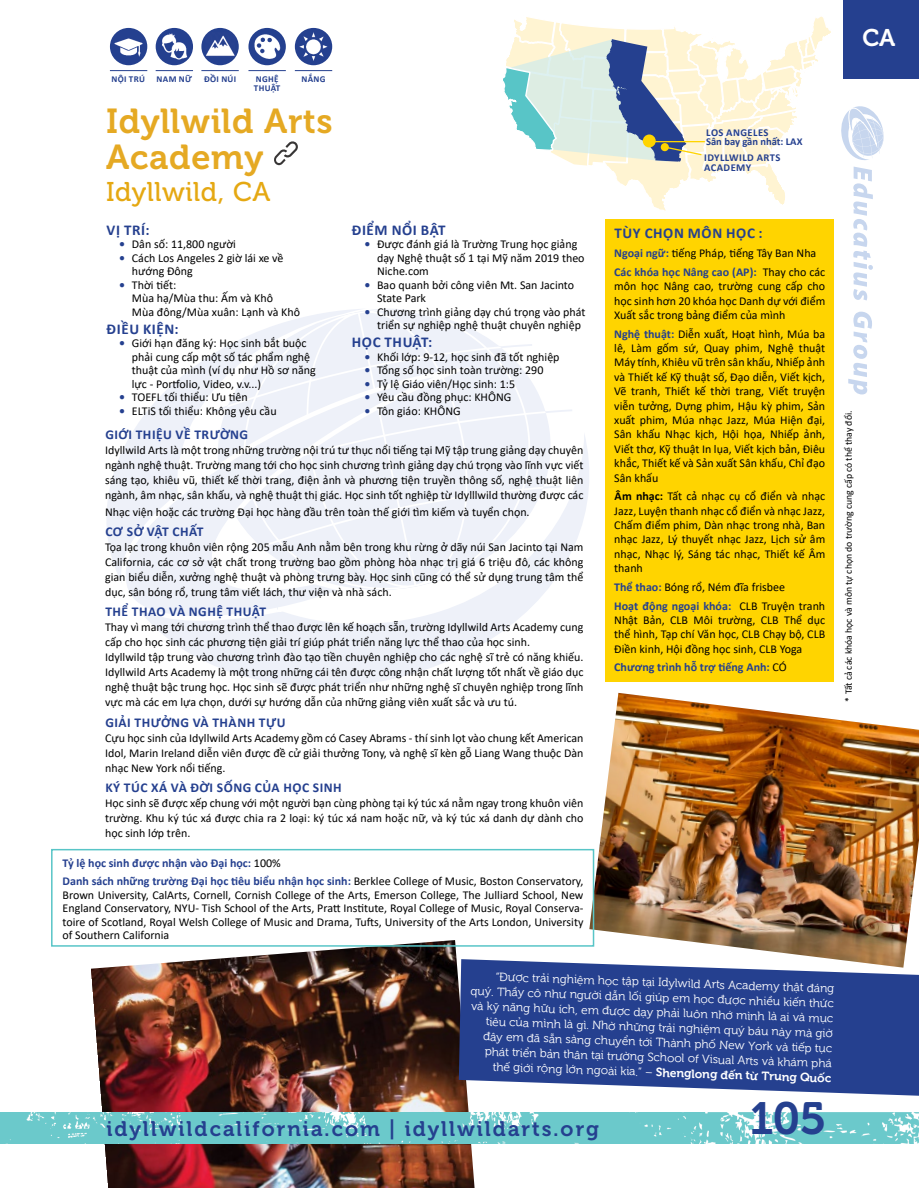
<style>
.page{position:relative;width:919px;height:1188px;background:#fff}
.page>*{position:absolute;margin:0;border:0;box-sizing:border-box;transform-origin:0 0}
.t1{font:700 45px "SVN Museo Slab";color:#25408f}
.t2{font:700 34.5px/36px "SVN Museo Slab";letter-spacing:.025em;color:#e5a923}
.t3{font:600 27px "SVN Museo Slab";letter-spacing:.025em;color:#e5a812}
.t4{font:700 24px "SVN Museo Slab";color:#fff}
.t5{font:700 21px "SVN Museo Slab";letter-spacing:.1em;color:#25408f}
.t6{font:700 15px "Calibri";letter-spacing:.04em;color:#25408f}
.t7{font:700 13.5px "Calibri";letter-spacing:.04em;color:#25408f}
.t8{font:12px/14.4px "Calibri";color:#000;text-align:justify}
.t9{font:12px/15px "SVN Museo Slab";color:#fff;text-align:right}
.t10{font:700 12px/17.7px "Calibri";color:#25408f}
.t11{font:700 10.5px/9px "Calibri";color:#25408f}
.t12{font:700 10.5px/10.1px "Calibri";letter-spacing:.035em;color:#25408f}
.t13{font:9.75px "Calibri";color:#000}
.t14{font:700 9px/9px "Calibri";letter-spacing:.04em;color:#25408f}
.s1{font-weight:700;color:#25408f}
.s2{font-weight:400;color:#000}
.s3{font-weight:700}
</style>
<div class="page">
<img style="left:589px;top:693px;width:329px;height:266px">
<img style="left:91px;top:940px;width:383px;height:248px">
<svg style="left:106px;top:309px;width:497px;height:390px"></svg>
<svg style="left:119px;top:371px;width:339px;height:252px"></svg>
<img style="left:0;top:1112px;width:918px;height:31px">
<div style="left:843px;top:0;width:75px;height:79px;background:#25408f"></div>
<svg style="left:459px;top:959px;width:459px;height:137px;fill:#25408f"></svg>
<div style="left:51px;top:849px;width:543px;height:98px;border:2px solid #58c5c7"></div>
<img style="left:110px;top:28px;width:37px;height:37px;border-radius:19px">
<img style="left:201px;top:28px;width:38px;height:37px;border-radius:19px">
<img style="left:156px;top:28px;width:37px;height:37px;border-radius:19px">
<hr style="left:110px;top:70px;width:37px;height:1px;background:#25408f">
<hr style="left:156px;top:70px;width:37px;height:1px;background:#25408f">
<hr style="left:201px;top:70px;width:38px;height:1px;background:#25408f">
<img style="left:248px;top:28px;width:38px;height:37px;border-radius:19px">
<hr style="left:248px;top:70px;width:38px;height:1px;background:#25408f">
<div style="left:605px;top:219px;width:228px;height:463px;background:#ffd400"></div>
<svg style="left:500px;top:16px;width:384px;height:378px"></svg>
<hr style="left:650px;top:141px;width:54px;height:1px;background:#ffd400">
<img style="left:295px;top:28px;width:37px;height:37px;border-radius:19px">
<hr style="left:295px;top:70px;width:37px;height:1px;background:#25408f">
<svg style="left:274px;top:141px;width:24px;height:24px"></svg>
<p class="t14" style="left:111px;top:74px;width:35px">NỘI TRÚ</p>
<p class="t14" style="left:157px;top:74px;width:37px">NAM NỮ</p>
<p class="t14" style="left:204px;top:74px;width:34px">ĐỒI NÚI</p>
<p class="t14" style="left:254px;top:74px;width:28px">NGHỆ<br>THUẬT</p>
<p class="t14" style="left:301px;top:74px;width:26px">NẮNG</p>
<h2 class="t2" style="left:106px;top:100px;width:228px">Idyllwild Arts<br>Academy</h2>
<h3 class="t3" style="left:106px;top:172px;width:166px">Idyllwild, CA</h3>
<p class="t6" style="left:107px;top:219px;width:44px">VỊ TRÍ:</p>
<p class="t8" style="left:119px;top:237px;width:118px"><span class="s1">•</span> Dân số: 11,800 người</p>
<p class="t8" style="left:132px;top:251px;width:153px;line-height:13.5px;text-indent:-13px"><span class="s1">•</span> Cách Los Angeles 2 giờ lái xe về hướng Đông</p>
<p class="t8" style="left:132px;top:278px;width:170px;line-height:13.5px;text-align:left;text-indent:-13px"><span class="s1">•</span> Thời tiết:<br>Mùa hạ/Mùa thu: Ấm và Khô<br>Mùa đông/Mùa xuân: Lạnh và Khô</p>
<p class="t6" style="left:107px;top:318px;width:74px">ĐIỀU KIỆN:</p>
<p class="t8" style="left:132px;top:336px;width:185px;line-height:13.5px;text-align:left;text-indent:-13px"><span class="s1">•</span> Giới hạn đăng ký: Học sinh bắt buộc phải cung cấp một số tác phẩm nghệ thuật của mình (ví dụ như Hồ sơ năng lực - Portfolio, Video, v.v...)</p>
<p class="t8" style="left:119px;top:390px;width:130px"><span class="s1">•</span> TOEFL tối thiểu: Ưu tiên</p>
<p class="t8" style="left:119px;top:403px;width:159px"><span class="s1">•</span> ELTiS tối thiểu: Không yêu cầu</p>
<p class="t6" style="left:352px;top:219px;width:95px">ĐIỂM NỔI BẬT</p>
<p class="t8" style="left:377px;top:237px;width:209px;line-height:13.5px;text-align:left;text-indent:-13px"><span class="s1">•</span> Được đánh giá là Trường Trung học giảng dạy Nghệ thuật số 1 tại Mỹ năm 2019 theo<br>Niche.com</p>
<p class="t8" style="left:377px;top:278px;width:198px;line-height:13.5px;text-indent:-13px"><span class="s1">•</span> Bao quanh bởi công viên Mt. San Jacinto<br>State Park</p>
<p class="t8" style="left:377px;top:305px;width:210px;line-height:13.5px;text-indent:-13px"><span class="s1">•</span> Chương trình giảng dạy chú trọng vào phát triển sự nghiệp nghệ thuật chuyên nghiệp</p>
<p class="t6" style="left:352px;top:332px;width:82px">HỌC THUẬT:</p>
<p class="t8" style="left:364px;top:349px;width:197px"><span class="s1">•</span> Khối lớp: 9-12, học sinh đã tốt nghiệp</p>
<p class="t8" style="left:364px;top:363px;width:180px"><span class="s1">•</span> Tổng số học sinh toàn trường: 290</p>
<p class="t8" style="left:364px;top:376px;width:152px"><span class="s1">•</span> Tỷ lệ Giáo viên/Học sinh: 1:5</p>
<p class="t8" style="left:364px;top:390px;width:148px"><span class="s1">•</span> Yêu cầu đồng phục: KHÔNG</p>
<p class="t8" style="left:364px;top:403px;width:98px"><span class="s1">•</span> Tôn giáo: KHÔNG</p>
<p class="t7" style="left:105px;top:425px;width:144px">GIỚI THIỆU VỀ TRƯỜNG</p>
<p class="t8" style="left:105px;top:443px;width:480px;line-height:15px">Idyllwild Arts là một trong những trường nội trú tư thục nổi tiếng tại Mỹ tập trung giảng dạy chuyên ngành nghệ thuật. Trường mang tới cho học sinh chương trình giảng dạy chú trọng vào lĩnh vực viết sáng tạo, khiêu vũ, thiết kế thời trang, điện ảnh và phương tiện truyền thông số, nghệ thuật liên ngành, âm nhạc, sân khấu, và nghệ thuật thị giác. Học sinh tốt nghiệp từ Idylllwild thường được các</p>
<p class="t8" style="left:105px;top:504px;width:426px">Nhạc viện hoặc các trường Đại học hàng đầu trên toàn thế giới tìm kiếm và tuyển chọn.</p>
<p class="t7" style="left:105px;top:522px;width:100px">CƠ SỞ VẬT CHẤT</p>
<p class="t8" style="left:105px;top:539px;width:480px;line-height:15px">Tọa lạc trong khuôn viên rộng 205 mẫu Anh nằm bên trong khu rừng ở dãy núi San Jacinto tại Nam California, các cơ sở vật chất trong trường bao gồm phòng hòa nhạc trị giá 6 triệu đô, các không gian biểu diễn, xưởng nghệ thuật và phòng trưng bày. Học sinh cũng có thể sử dụng trung tâm thể dục, sân bóng rổ, trung tâm viết lách, thư viện và nhà sách.</p>
<p class="t7" style="left:105px;top:602px;width:162px">THỂ THAO VÀ NGHỆ THUẬT</p>
<p class="t8" style="left:105px;top:620px;width:480px;line-height:15px;text-align:left">Thay vì mang tới chương trình thể thao được lên kế hoạch sẵn, trường Idyllwild Arts Academy cung cấp cho học sinh các phương tiện giải trí giúp phát triển năng lực thể thao của học sinh.<br>Idyllwild tập trung vào chương trình đào tạo tiền chuyên nghiệp cho các nghệ sĩ trẻ có năng khiếu.<br>Idyllwild Arts Academy là một trong những cái tên được công nhận chất lượng tốt nhất về giáo dục nghệ thuật bậc trung học. Học sinh sẽ được phát triển như những nghệ sĩ chuyên nghiệp trong lĩnh vực mà các em lựa chọn, dưới sự hướng dẫn của những giảng viên xuất sắc và ưu tú.</p>
<p class="t7" style="left:105px;top:713px;width:182px">GIẢI THƯỞNG VÀ THÀNH TỰU</p>
<p class="t8" style="left:105px;top:730px;width:480px;line-height:15px">Cựu học sinh của Idyllwild Arts Academy gồm có Casey Abrams - thí sinh lọt vào chung kết American Idol, Marin Ireland diễn viên được đề cử giải thưởng Tony, và nghệ sĩ kèn gỗ Liang Wang thuộc Dàn nhạc New York nổi tiếng.</p>
<p class="t7" style="left:105px;top:778px;width:238px">KÝ TÚC XÁ VÀ ĐỜI SỐNG CỦA HỌC SINH</p>
<p class="t8" style="left:105px;top:796px;width:480px;line-height:15px">Học sinh sẽ được xếp chung với một người bạn cùng phòng tại ký túc xá nằm ngay trong khuôn viên trường. Khu ký túc xá được chia ra 2 loại: ký túc xá nam hoặc nữ, và ký túc xá danh dự dành cho học sinh lớp trên.</p>
<p class="t10" style="left:63px;top:854px;width:522px">Tỷ lệ học sinh được nhận vào Đại học: <span class="s2">100%<br></span>Danh sách những trường Đại học tiêu biểu nhận học sinh: <span class="s2">Berklee College of Music, Boston Conservatory,</span></p>
<p class="t8" style="left:63px;top:888px;width:522px;line-height:13.5px">Brown University, CalArts, Cornell, Cornish College of the Arts, Emerson College, The Julliard School, New England Conservatory, NYU- Tish School of the Arts, Pratt Institute, Royal College of Music, Royal Conserva&shy;toire of Scotland, Royal Welsh College of Music and Drama, Tufts, University of the Arts London, University of Southern California</p>
<h3 class="t4" style="left:862px;top:20px;width:35px">CA</h3>
<p class="t11" style="left:706px;top:128px;width:98px">LOS ANGELES<br>Sân bay gần nhất: LAX</p>
<p class="t12" style="left:704px;top:152px;width:78px">IDYLLWILD ARTS<br>ACADEMY</p>
<p class="t6" style="left:614px;top:223px;width:150px">TÙY CHỌN MÔN HỌC :</p>
<p class="t8" style="left:614px;top:244px;width:212px;line-height:18.6px"><span class="s1">Ngoại ngữ:</span> tiếng Pháp, tiếng Tây Ban Nha<br><span class="s1">Các khóa học Nâng cao (AP):</span> Thay cho các</p>
<p class="t8" style="left:614px;top:279px;width:212px">môn học Nâng cao, trường cung cấp cho học sinh hơn 20 khóa học Danh dự với điểm Xuất sắc trong bảng điểm của mình</p>
<p class="t8" style="left:614px;top:326px;width:212px"><span class="s1">Nghệ thuật:</span> Diễn xuất, Hoạt hình, Múa ba lê, Làm gốm sứ, Quay phim, Nghệ thuật Máy tính, Khiêu vũ trên sân khấu, Nhiếp ảnh và Thiết kế Kỹ thuật số, Đạo diễn, Viết kịch, Vẽ tranh, Thiết kế thời trang, Viết truyện viễn tưởng, Dựng phim, Hậu kỳ phim, Sản xuất phim, Múa nhạc Jazz, Múa Hiện đại, Sân khấu Nhạc kịch, Hội họa, Nhiếp ảnh, Viết thơ, Kỹ thuật In lụa, Viết kịch bản, Điêu khắc, Thiết kế và Sản xuất Sân khấu, Chỉ đạo Sân khấu</p>
<p class="t8" style="left:614px;top:489px;width:212px"><span class="s3">Âm nhạc:</span> Tất cả nhạc cụ cổ điển và nhạc Jazz, Luyện thanh nhạc cổ điển và nhạc Jazz, Chấm điểm phim, Dàn nhạc trong nhà, Ban nhạc Jazz, Lý thuyết nhạc Jazz, Lịch sử âm nhạc, Nhạc lý, Sáng tác nhạc, Thiết kế Âm thanh</p>
<p class="t8" style="left:614px;top:577px;width:212px;line-height:18.6px"><span class="s1">Thể thao:</span> Bóng rổ, Ném đĩa frisbee<br><span class="s1">Hoạt động ngoại khóa:</span> CLB Truyện tranh</p>
<p class="t8" style="left:614px;top:612px;width:212px">Nhật Bản, CLB Môi trường, CLB Thể dục thể hình, Tạp chí Văn học, CLB Chạy bộ, CLB Điền kinh, Hội đồng học sinh, CLB Yoga</p>
<p class="t10" style="left:614px;top:658px;width:174px">Chương trình hỗ trợ tiếng Anh: <span class="s2">CÓ</span></p>
<p class="t13" style="left:841px;top:702px;width:292px;rotate:-90deg">* Tất cả các khóa học và môn tự chọn do trường cung cấp có thể thay đổi.</p>
<p class="t9" style="left:471px;top:967px;width:365px;rotate:2deg">“Được trải nghiệm học tập tại Idylwild Arts Academy thật đáng quý. Thầy cô như người dẫn lối giúp em học được nhiều kiến thức và kỹ năng hữu ích, em được dạy phải luôn nhớ mình là ai và mục tiêu của mình là gì. Nhờ những trải nghiệm quý báu này mà giờ đây em đã sẵn sàng chuyển tới Thành phố New York và tiếp tục phát triển bản thân tại trường School of Visual Arts và khám phá thế giới rộng lớn ngoài kia.” – <span class="s3">Shenglong đến từ Trung Quốc</span></p>
<h3 class="t5" style="left:106px;top:1113px;width:494px">idyllwildcalifornia.com | idyllwildarts.org</h3>
<h1 class="t1" style="left:750px;top:1084px;width:76px">105</h1>
</div>
